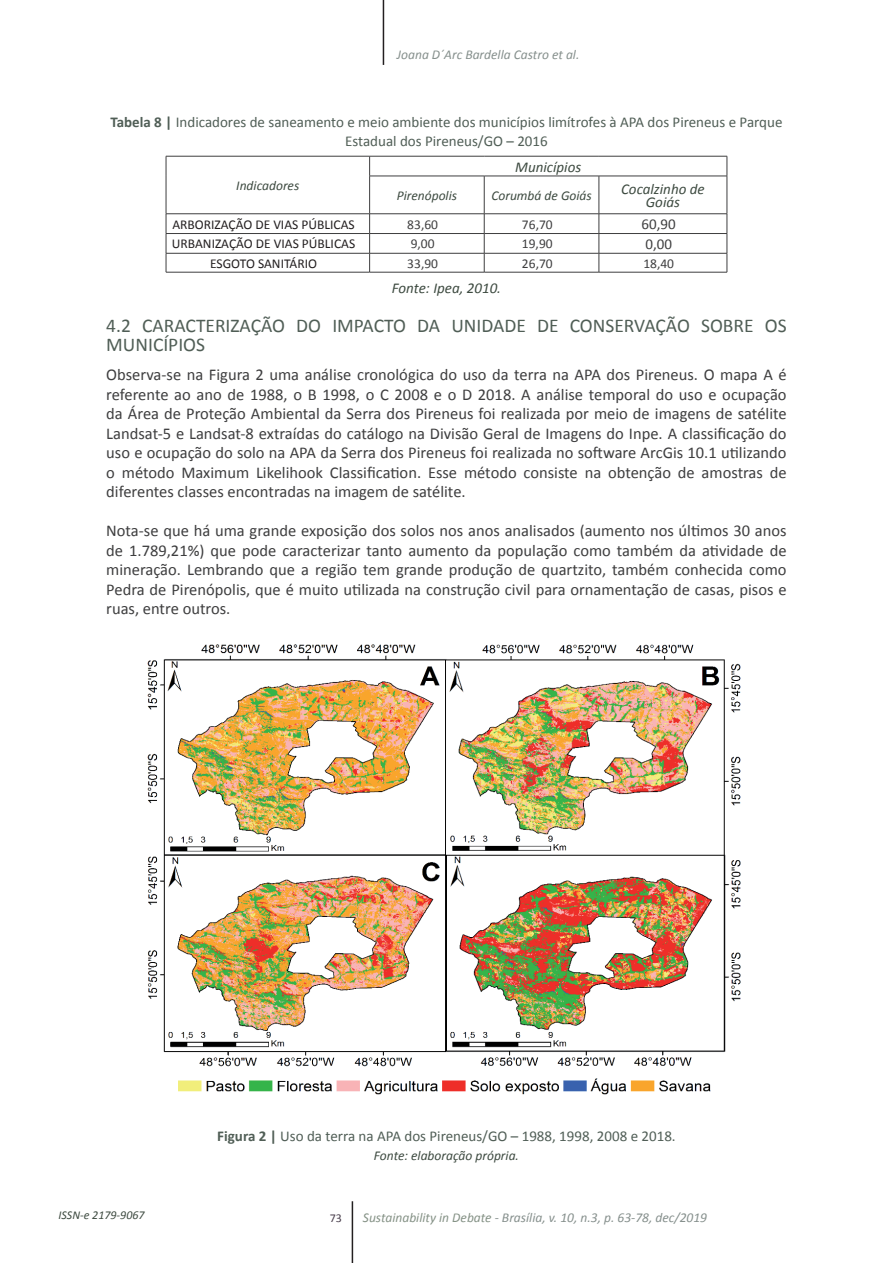
<style>
.page{position:relative;width:893px;height:1263px;background:#fff}
.page>*{position:absolute;margin:0;border:0;box-sizing:border-box;transform-origin:0 0}
.t1{font:19.5px/19.5px "Calibri";color:#505e56}
.t2{font:16.5px/19.5px "Calibri";color:#3e3e3f;text-align:justify}
.t3{font:15px/19.5px "Calibri";color:#505e56;text-align:center}
.t4{font:italic 15px/13.5px "Calibri";color:#3d4a40;text-align:center}
.t5{font:15px "Calibri";color:#3e3e3f}
.t6{font:italic 13.5px "Calibri";color:#86908d}
.t7{font:13.5px "Calibri";color:#231f20}
.t8{font:italic 13.5px "Calibri";color:#3d4a40}
.t9{font:13.5px "Calibri";color:#3e3e3f}
.t10{font:italic 12px "Calibri";color:#3d4a40}
.t11{font:12px "Calibri";color:#483d4b}
.s1{font-weight:700}
.s2{color:#859286}
</style>
<div class="page">
<hr style="left:383px;top:0;width:1px;height:65px;background:#231f20">
<hr style="left:352px;top:1201px;width:1px;height:62px;background:#231f20">
<svg style="left:369px;top:157px;width:1px;height:19px"></svg>
<hr style="left:369px;top:176px;width:115px;height:1px;background:#3e3e3f">
<hr style="left:369px;top:176px;width:1px;height:38px;background:#3e3e3f">
<hr style="left:484px;top:176px;width:115px;height:1px;background:#3e3e3f">
<hr style="left:484px;top:176px;width:1px;height:38px;background:#3e3e3f">
<hr style="left:599px;top:176px;width:128px;height:1px;background:#3e3e3f">
<hr style="left:599px;top:176px;width:1px;height:38px;background:#3e3e3f">
<hr style="left:166px;top:233px;width:204px;height:1px;background:#3e3e3f">
<hr style="left:370px;top:233px;width:114px;height:1px;background:#3e3e3f">
<hr style="left:484px;top:233px;width:115px;height:1px;background:#3e3e3f">
<hr style="left:599px;top:233px;width:128px;height:1px;background:#3e3e3f">
<hr style="left:166px;top:253px;width:204px;height:1px;background:#3e3e3f">
<hr style="left:370px;top:253px;width:114px;height:1px;background:#3e3e3f">
<hr style="left:484px;top:253px;width:115px;height:1px;background:#3e3e3f">
<svg style="left:484px;top:214px;width:1px;height:58px"></svg>
<hr style="left:599px;top:253px;width:128px;height:1px;background:#3e3e3f">
<svg style="left:599px;top:214px;width:1px;height:58px"></svg>
<hr style="left:166px;top:156px;width:204px;height:1px;background:#3e3e3f">
<svg style="left:166px;top:156px;width:1px;height:20px"></svg>
<hr style="left:370px;top:156px;width:114px;height:1px;background:#3e3e3f">
<hr style="left:484px;top:156px;width:115px;height:1px;background:#3e3e3f">
<hr style="left:599px;top:156px;width:128px;height:1px;background:#3e3e3f">
<svg style="left:727px;top:156px;width:1px;height:20px"></svg>
<hr style="left:166px;top:176px;width:1px;height:38px;background:#3e3e3f">
<hr style="left:727px;top:176px;width:1px;height:38px;background:#3e3e3f">
<hr style="left:166px;top:213px;width:204px;height:1px;background:#3e3e3f">
<svg style="left:166px;top:214px;width:1px;height:58px"></svg>
<hr style="left:166px;top:272px;width:204px;height:1px;background:#3e3e3f">
<hr style="left:370px;top:213px;width:114px;height:1px;background:#3e3e3f">
<hr style="left:484px;top:213px;width:115px;height:1px;background:#3e3e3f">
<hr style="left:599px;top:213px;width:128px;height:1px;background:#3e3e3f">
<svg style="left:369px;top:214px;width:1px;height:58px"></svg>
<svg style="left:727px;top:214px;width:1px;height:58px"></svg>
<hr style="left:370px;top:272px;width:114px;height:1px;background:#3e3e3f">
<hr style="left:484px;top:272px;width:115px;height:1px;background:#3e3e3f">
<hr style="left:599px;top:272px;width:128px;height:1px;background:#3e3e3f">
<img style="left:147px;top:644px;width:594px;height:451px">
<p class="t6" style="left:397px;top:45px;width:184px">Joana D´Arc Bardella Castro et al.</p>
<p class="t3" style="left:110px;top:111px;width:673px"><span class="s1">Tabela 8 |</span> Indicadores de saneamento e meio ambiente dos municípios limítrofes à APA dos Pireneus e Parque<br>Estadual dos Pireneus/GO – 2016</p>
<p class="t8" style="left:236px;top:176px;width:65px">Indicadores</p>
<p class="t4" style="left:515px;top:159px;width:68px">Municípios</p>
<p class="t8" style="left:397px;top:186px;width:62px">Pirenópolis</p>
<p class="t8" style="left:491px;top:186px;width:102px">Corumbá de Goiás</p>
<p class="t4" style="left:621px;top:181px;width:85px">Cocalzinho de<br>Goiás</p>
<p class="t7" style="left:172px;top:216px;width:184px">ARBORIZAÇÃO DE VIAS PÚBLICAS</p>
<p class="t9" style="left:407px;top:216px;width:32px">83,60</p>
<p class="t9" style="left:522px;top:216px;width:32px">76,70</p>
<p class="t5" style="left:642px;top:215px;width:36px">60,90</p>
<p class="t7" style="left:172px;top:236px;width:185px">URBANIZAÇÃO DE VIAS PÚBLICAS</p>
<p class="t9" style="left:411px;top:236px;width:25px">9,00</p>
<p class="t9" style="left:522px;top:236px;width:32px">19,90</p>
<p class="t5" style="left:645px;top:235px;width:28px">0,00</p>
<p class="t7" style="left:210px;top:255px;width:108px">ESGOTO SANITÁRIO</p>
<p class="t9" style="left:407px;top:255px;width:32px">33,90</p>
<p class="t9" style="left:522px;top:255px;width:32px">26,70</p>
<p class="t9" style="left:643px;top:255px;width:32px">18,40</p>
<p class="t4" style="left:392px;top:280px;width:111px">Fonte: Ipea, 2010.</p>
<p class="t1" style="left:106px;top:314px;width:682px">4.2 CARACTERIZAÇÃO DO IMPACTO DA UNIDADE DE CONSERVAÇÃO SOBRE OS<br>MUNICÍPIOS</p>
<p class="t2" style="left:106px;top:364px;width:682px">Observa-se na Figura 2 uma análise cronológica do uso da terra na APA dos Pireneus. O mapa A é referente ao ano de 1988, o B 1998, o C 2008 e o D 2018. A análise temporal do uso e ocupação da Área de Proteção Ambiental da Serra dos Pireneus foi realizada por meio de imagens de satélite Landsat-5 e Landsat-8 extraídas do catálogo na Divisão Geral de Imagens do Inpe. A classificação do uso e ocupação do solo na APA da Serra dos Pireneus foi realizada no software ArcGis 10.1 utilizando o método Maximum Likelihook Classification. Esse método consiste na obtenção de amostras de diferentes classes encontradas na imagem de satélite.</p>
<p class="t2" style="left:106px;top:520px;width:682px">Nota-se que há uma grande exposição dos solos nos anos analisados (aumento nos últimos 30 anos de 1.789,21%) que pode caracterizar tanto aumento da população como também da atividade de mineração. Lembrando que a região tem grande produção de quartzito, também conhecida como Pedra de Pirenópolis, que é muito utilizada na construção civil para ornamentação de casas, pisos e ruas, entre outros.</p>
<p class="t3" style="left:217px;top:1125px;width:460px"><span class="s1">Figura 2 |</span> Uso da terra na APA dos Pireneus/GO – 1988, 1998, 2008 e 2018.</p>
<p class="t8" style="left:374px;top:1146px;width:147px">Fonte: elaboração própria.</p>
<p class="t10" style="left:59px;top:1207px;width:88px">ISSN-e 2179-9067</p>
<p class="t6" style="left:363px;top:1208px;width:346px"><span class="s2">Sustainability in Debate</span> - Brasília, v. 10, n.3, p. 63-78, dec/2019</p>
<p class="t11" style="left:330px;top:1210px;width:14px">73</p>
</div>
